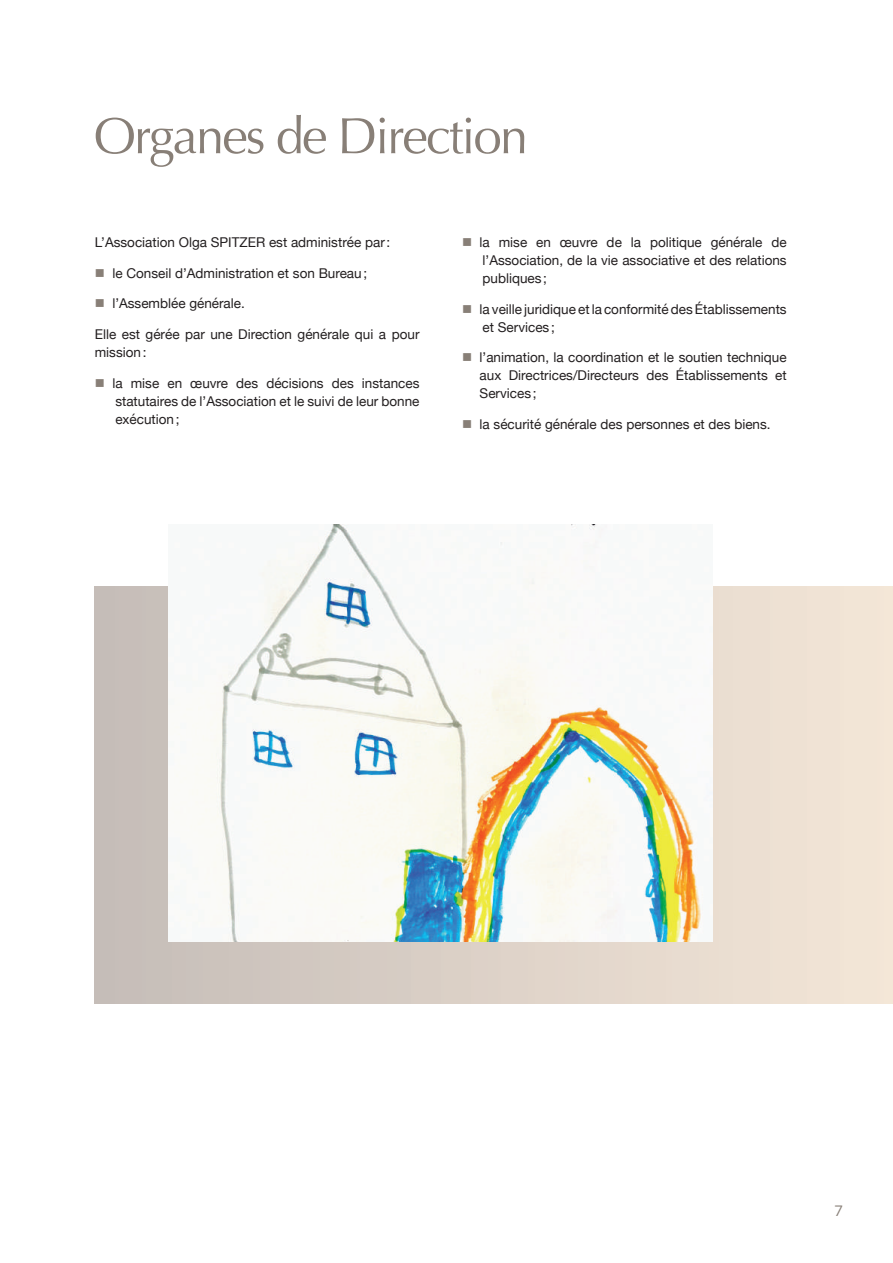
<style>
.page{position:relative;width:893px;height:1263px;background:#fff}
.page>*{position:absolute;margin:0;border:0;box-sizing:border-box;transform-origin:0 0}
.t1{font:51px "Optima";letter-spacing:-.04em;color:#887f77}
.t2{font:15px "Gotham";color:#887f77}
.t3{font:13.5px/18px "Helvetica Neue";color:#231f20;text-align:justify}
.s1{color:#887f77}
</style>
<div class="page">
<div style="left:95px;top:587px;width:798px;height:417px;background:linear-gradient(to right,#c5bcb8,#f5e7d8)"></div>
<img style="left:169px;top:525px;width:544px;height:417px">
<h1 class="t1" style="left:94px;top:106px;width:436px">Organes de Direction</h1>
<p class="t3" style="left:95px;top:234px;width:297px">L’Association Olga SPITZER est administrée par:</p>
<p class="t3" style="left:95px;top:265px;width:274px"><span class="s1">■</span> le Conseil d’Administration et son Bureau;</p>
<p class="t3" style="left:95px;top:295px;width:152px"><span class="s1">■</span> l’Assemblée générale.</p>
<p class="t3" style="left:95px;top:326px;width:326px">Elle est gérée par une Direction générale qui a pour mission:</p>
<p class="t3" style="left:115px;top:375px;width:306px;text-indent:-21px"><span class="s1">■</span> la mise en œuvre des décisions des instances statutaires de l’Association et le suivi de leur bonne exécution;</p>
<p class="t3" style="left:483px;top:234px;width:306px;text-indent:-21px"><span class="s1">■</span> la mise en œuvre de la politique générale de l’Association, de la vie associative et des relations publiques;</p>
<p class="t3" style="left:483px;top:301px;width:306px;text-indent:-21px"><span class="s1">■</span> la veille juridique et la conformité des Établissements et Services ;</p>
<p class="t3" style="left:480px;top:349px;width:309px;text-indent:-18px"><span class="s1">■</span> l’animation, la coordination et le soutien technique aux Directrices/Directeurs des Établissements et Services ;</p>
<p class="t3" style="left:462px;top:416px;width:310px"><span class="s1">■</span> la sécurité générale des personnes et des biens.</p>
<p class="t2" style="left:834px;top:1202px;width:10px">7</p>
</div>
